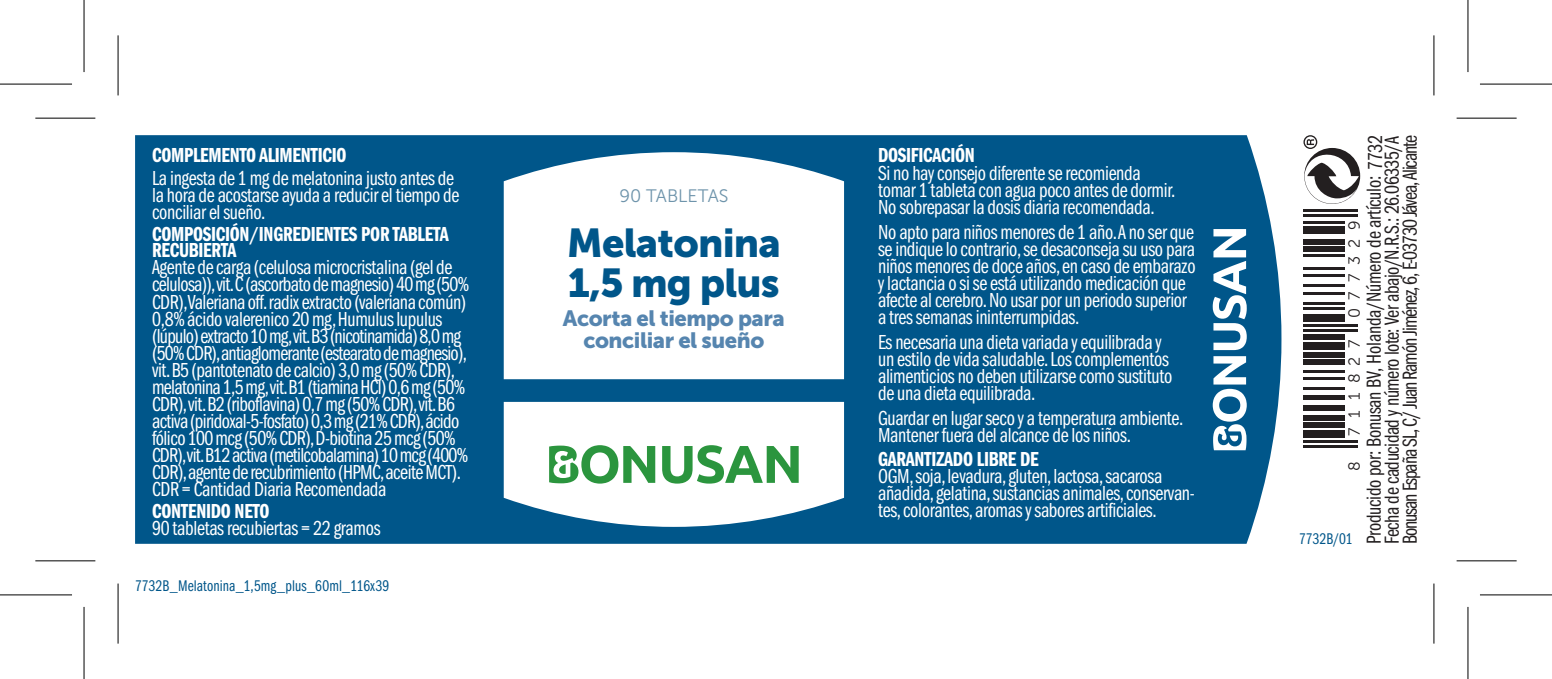
<style>
.page{position:relative;width:1552px;height:679px;background:#fff}
.page>*{position:absolute;margin:0;border:0;box-sizing:border-box;transform-origin:0 0}
.t1{font:40px/40px "Museo Sans 900";letter-spacing:-.02em;color:#00568a}
.t2{font:22px/22px "Museo Sans 900";letter-spacing:-.02em;color:#5685af;text-align:center}
.t3{font:20.8px/17.2px "Franklin Gothic Book Cmpr";letter-spacing:-.015em;color:#fff}
.t4{font:20.8px/18px "Franklin Gothic Book Cmpr";letter-spacing:-.055em;color:#231f20;text-align:justify}
.t5{font:20.8px/16px "Franklin Gothic Demi Cmpr";letter-spacing:-.015em;color:#fff}
.t6{font:18px "Museo Sans 300";color:#6e94ab}
.t7{font:16px "Franklin Gothic Book Cmpr";letter-spacing:.005em;color:#00568a}
.t8{font:16px "Museo Sans 300";letter-spacing:.55em;color:#231f20}
.s1{color:#fff}
</style>
<div class="page">
<div style="left:135px;top:135px;width:1146px;height:408px;background:#00568a"></div>
<svg style="left:1212px;top:229px;width:34px;height:121px"></svg>
<svg style="left:1212px;top:356px;width:34px;height:94px"></svg>
<svg style="left:504px;top:401px;width:340px;height:125px"></svg>
<svg style="left:504px;top:152px;width:340px;height:227px"></svg>
<svg style="left:662px;top:445px;width:136px;height:38px"></svg>
<svg style="left:549px;top:445px;width:106px;height:38px"></svg>
<svg style="left:1303px;top:135px;width:57px;height:69px"></svg>
<hr style="left:1303px;top:445px;width:54px;height:2px;background:#231f20">
<hr style="left:1303px;top:440px;width:54px;height:2px;background:#231f20">
<div style="left:1303px;top:430px;width:42px;height:7px;background:#231f20"></div>
<div style="left:1303px;top:422px;width:42px;height:5px;background:#231f20"></div>
<div style="left:1303px;top:415px;width:42px;height:5px;background:#231f20"></div>
<div style="left:1303px;top:405px;width:42px;height:5px;background:#231f20"></div>
<hr style="left:1303px;top:395px;width:42px;height:4px;background:#231f20">
<hr style="left:1303px;top:387px;width:42px;height:2px;background:#231f20">
<hr style="left:1303px;top:377px;width:42px;height:2px;background:#231f20">
<hr style="left:1303px;top:369px;width:42px;height:3px;background:#231f20">
<div style="left:1303px;top:359px;width:42px;height:6px;background:#231f20"></div>
<div style="left:1303px;top:352px;width:42px;height:5px;background:#231f20"></div>
<div style="left:1303px;top:342px;width:42px;height:8px;background:#231f20"></div>
<div style="left:1303px;top:334px;width:42px;height:6px;background:#231f20"></div>
<hr style="left:1303px;top:329px;width:54px;height:3px;background:#231f20">
<hr style="left:1303px;top:324px;width:54px;height:3px;background:#231f20">
<div style="left:1303px;top:314px;width:42px;height:8px;background:#231f20"></div>
<hr style="left:1303px;top:307px;width:42px;height:2px;background:#231f20">
<hr style="left:1303px;top:302px;width:42px;height:2px;background:#231f20">
<hr style="left:1303px;top:292px;width:42px;height:2px;background:#231f20">
<hr style="left:1303px;top:284px;width:42px;height:3px;background:#231f20">
<hr style="left:1303px;top:274px;width:42px;height:3px;background:#231f20">
<hr style="left:1303px;top:267px;width:42px;height:2px;background:#231f20">
<hr style="left:1303px;top:254px;width:42px;height:3px;background:#231f20">
<div style="left:1303px;top:246px;width:42px;height:5px;background:#231f20"></div>
<div style="left:1303px;top:239px;width:42px;height:5px;background:#231f20"></div>
<div style="left:1303px;top:226px;width:42px;height:8px;background:#231f20"></div>
<hr style="left:1303px;top:221px;width:42px;height:3px;background:#231f20">
<hr style="left:1303px;top:214px;width:54px;height:2px;background:#231f20">
<hr style="left:1303px;top:209px;width:54px;height:2px;background:#231f20">
<svg style="left:35px;top:561px;width:60px;height:1px"></svg>
<svg style="left:1456px;top:561px;width:60px;height:1px"></svg>
<svg style="left:1434px;top:35px;width:1px;height:60px"></svg>
<svg style="left:1434px;top:583px;width:1px;height:60px"></svg>
<hr style="left:35px;top:117px;width:60px;height:2px;background:#000">
<hr style="left:1456px;top:117px;width:60px;height:2px;background:#000">
<hr style="left:35px;top:560px;width:60px;height:1px;background:#000">
<hr style="left:1456px;top:560px;width:60px;height:1px;background:#000">
<hr style="left:117px;top:35px;width:2px;height:60px;background:#000">
<hr style="left:117px;top:583px;width:2px;height:60px;background:#000">
<hr style="left:1433px;top:35px;width:1px;height:60px;background:#000">
<hr style="left:1433px;top:583px;width:1px;height:60px;background:#000">
<svg style="left:0;top:595px;width:72px;height:1px"></svg>
<svg style="left:1480px;top:595px;width:71px;height:1px"></svg>
<svg style="left:1468px;top:0;width:1px;height:72px"></svg>
<svg style="left:1468px;top:607px;width:1px;height:71px"></svg>
<hr style="left:0;top:83px;width:72px;height:2px;background:#000">
<hr style="left:1479px;top:83px;width:72px;height:2px;background:#000">
<hr style="left:0;top:594px;width:72px;height:1px;background:#000">
<hr style="left:1479px;top:594px;width:72px;height:1px;background:#000">
<hr style="left:83px;top:0;width:2px;height:72px;background:#000">
<hr style="left:83px;top:606px;width:2px;height:72px;background:#000">
<hr style="left:1467px;top:0;width:1px;height:72px;background:#000">
<hr style="left:1467px;top:606px;width:1px;height:72px;background:#000">
<p class="t5" style="left:152px;top:148px;width:196px">COMPLEMENTO ALIMENTICIO</p>
<p class="t3" style="left:152px;top:170px;width:309px">La ingesta de 1 mg de melatonina justo antes de la hora de acostarse ayuda a reducir el tiempo de conciliar el sueño.</p>
<p class="t5" style="left:152px;top:227px;width:298px">COMPOSICIÓN/INGREDIENTES POR TABLETA<br>RECUBIERTA</p>
<p class="t3" style="left:152px;top:259px;width:319px">Agente de carga (celulosa microcristalina (gel de celulosa)),vit.C (ascorbato de magnesio) 40 mg (50% CDR), Valeriana off. radix extracto (valeriana común)<br>0,8% ácido valerenico 20 mg, Humulus lupulus (lúpulo) extracto 10 mg,vit.B3 (nicotinamida) 8,0 mg (50% CDR),antiaglomerante (estearato de magnesio), vit. B5 (pantotenato de calcio) 3,0 mg (50% CDR), melatonina 1,5 mg,vit.B1 (tiamina HCl) 0,6 mg (50% CDR),vit.B2 (riboflavina) 0,7 mg (50% CDR),vit.B6 activa (piridoxal-5-fosfato) 0,3 mg (21% CDR),ácido fólico 100 mcg (50% CDR),D-biotina 25 mcg (50% CDR),vit.B12 activa (metilcobalamina) 10 mcg (400% CDR),agente de recubrimiento (HPMC,aceite MCT).<br>CDR = Cantidad Diaria Recomendada</p>
<p class="t5" style="left:152px;top:503px;width:119px">CONTENIDO NETO</p>
<p class="t3" style="left:152px;top:519px;width:230px">90 tabletas recubiertas = 22 gramos</p>
<p class="t7" style="left:135px;top:576px;width:256px">7732B_Melatonina_1,5mg_plus_60ml_116x39</p>
<p class="t6" style="left:619px;top:186px;width:111px">90 TABLETAS</p>
<h1 class="t1" style="left:567px;top:223px;width:216px">Melatonina<br>1,5 mg plus</h1>
<p class="t2" style="left:563px;top:307px;width:223px">Acorta el tiempo para conciliar el sueño</p>
<p class="t5" style="left:878px;top:148px;width:98px">DOSIFICACIÓN</p>
<p class="t3" style="left:878px;top:164px;width:299px">Si no hay consejo diferente se recomienda tomar 1 tableta con agua poco antes de dormir.<br>No sobrepasar la dosis diaria recomendada.</p>
<p class="t3" style="left:878px;top:223px;width:319px">No apto para niños menores de 1 año. A no ser que se indique lo contrario, se desaconseja su uso para niños menores de doce años, en caso de embarazo y lactancia o si se está utilizando medicación que afecte al cerebro. No usar por un periodo superior a tres semanas ininterrumpidas.</p>
<p class="t3" style="left:878px;top:333px;width:296px">Es necesaria una dieta variada y equilibrada y un estilo de vida saludable. Los complementos alimenticios no deben utilizarse como sustituto de una dieta equilibrada.</p>
<p class="t3" style="left:878px;top:409px;width:307px">Guardar en lugar seco y a temperatura ambiente.<br>Mantener fuera del alcance de los niños.</p>
<p class="t5" style="left:878px;top:451px;width:162px">GARANTIZADO LIBRE DE</p>
<p class="t3" style="left:878px;top:467px;width:318px">OGM, soja, levadura, gluten, lactosa, sacarosa añadida, gelatina, sustancias animales, conservan&shy;tes, colorantes, aromas y sabores artificiales.</p>
<p class="t4" style="left:1365px;top:543px;width:410px;rotate:-90deg">Producido por: Bonusan BV, Holanda/Número de artículo: <span class="s1">0000<br></span>Fecha de caducidad y número lote: Ver abajo/N.R.S.: 26.06335/A Bonusan España SL, C/ Juan Ramón Jiménez, 6, E-03730 Jávea, Alicante</p>
<p class="t4" style="left:1366px;top:170px;width:36px;rotate:-90deg">7732</p>
<p class="t8" style="left:1345px;top:318px;width:99px;rotate:-90deg">077329</p>
<p class="t8" style="left:1345px;top:435px;width:98px;rotate:-90deg">711827</p>
<p class="t8" style="left:1345px;top:470px;width:11px;rotate:-90deg">8</p>
<p class="t7" style="left:1298px;top:529px;width:55px">7732B/01</p>
</div>
